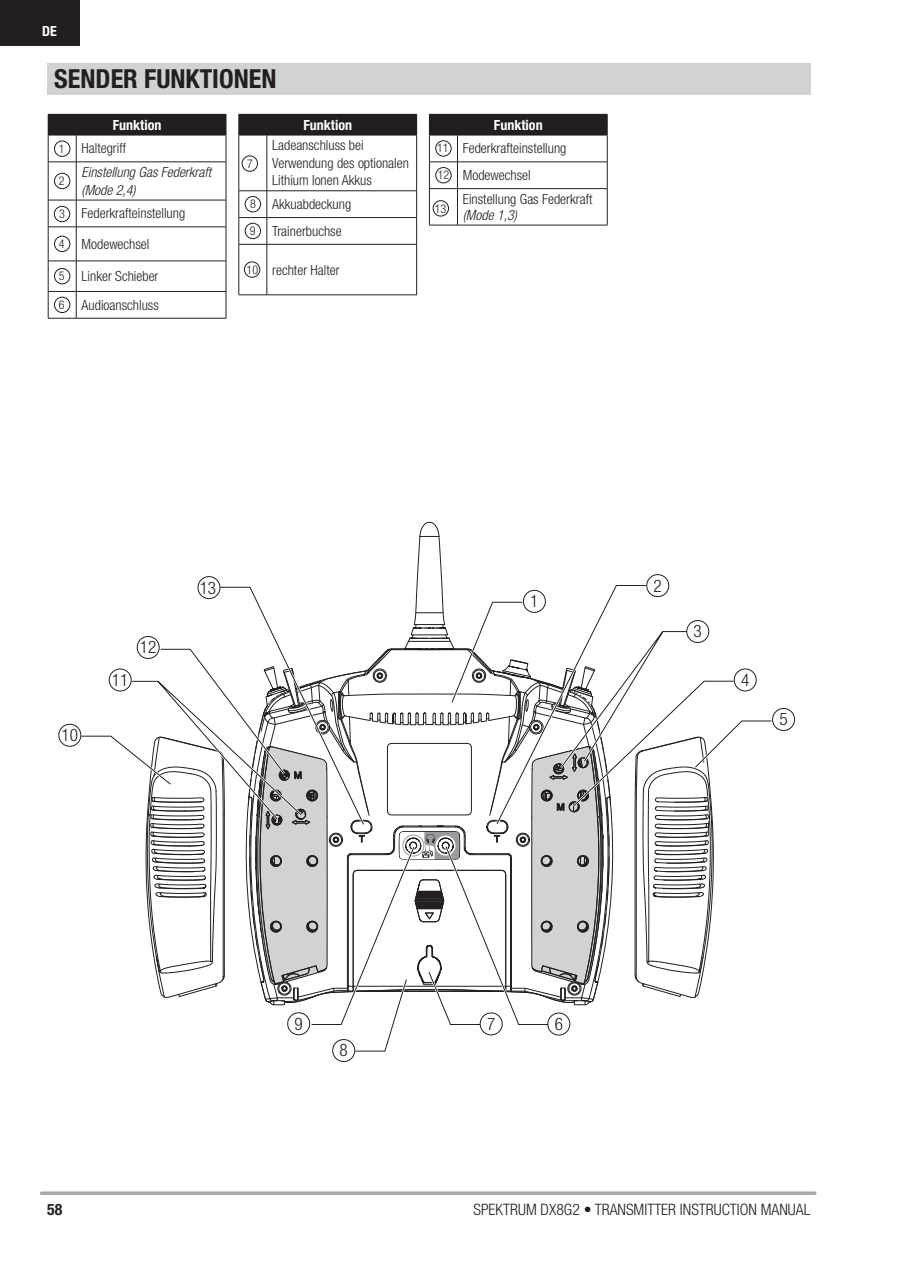
<style>
.page{position:relative;width:905px;height:1272px;background:#fff}
.page>*{position:absolute;margin:0;border:0;box-sizing:border-box;transform-origin:0 0}
.t1{font:700 condensed 26.25px "Helvetica Neue LT Std";color:#231f20}
.t2{font:300 condensed 17.15px "Helvetica Neue LT Std";color:#231f20}
.t3{font:300 condensed 15.75px "Helvetica Neue LT Std";color:#231f20}
.t4{font:700 condensed 15.75px "Helvetica Neue LT Std";color:#231f20}
.t5{font:300 condensed 14px/23.8px "Helvetica Neue LT Std";color:#231f20}
.t6{font:italic 300 condensed 14px/17.5px "Helvetica Neue LT Std";color:#231f20}
.t7{font:700 condensed 14px "Helvetica Neue LT Std";color:#fff}
.t8{font:300 condensed 12.08px "Helvetica Neue LT Std";color:#231f20}
.s1{font-weight:700;color:#fff}
.s2{font-size:12.08px}
</style>
<div class="page">
<svg style="left:41px;top:1191px;width:773px;height:4px;background:#b2b3b6"></svg>
<div style="left:0;top:0;width:79px;height:45px;background:#231f20"></div>
<div style="left:47px;top:63px;width:763px;height:31px;background:#d1d2d4"></div>
<svg style="left:79px;top:521px;width:694px;height:541px"></svg>
<div style="left:547px;top:1012px;width:23px;height:23px;border:1px solid #231f20;border-radius:50%"></div>
<div style="left:332px;top:1039px;width:23px;height:23px;border:1px solid #231f20;border-radius:50%"></div>
<div style="left:287px;top:1012px;width:23px;height:23px;border:1px solid #231f20;border-radius:50%"></div>
<div style="left:58px;top:724px;width:23px;height:23px;border:1px solid #231f20;border-radius:50%"></div>
<div style="left:137px;top:636px;width:23px;height:23px;border:1px solid #231f20;border-radius:50%"></div>
<div style="left:523px;top:590px;width:23px;height:23px;border:1px solid #231f20;border-radius:50%"></div>
<div style="left:197px;top:576px;width:23px;height:23px;border:1px solid #231f20;border-radius:50%"></div>
<div style="left:733px;top:668px;width:23px;height:23px;border:1px solid #231f20;border-radius:50%"></div>
<div style="left:109px;top:668px;width:23px;height:23px;border:1px solid #231f20;border-radius:50%"></div>
<div style="left:480px;top:1013px;width:22px;height:22px;background:#fff;border-radius:50%"></div>
<div style="left:480px;top:1012px;width:22px;height:23px;border:1px solid #231f20;border-radius:50%"></div>
<div style="left:646px;top:574px;width:22px;height:22px;background:#fff;border-radius:50%"></div>
<div style="left:646px;top:574px;width:23px;height:23px;border:1px solid #231f20;border-radius:50%"></div>
<div style="left:686px;top:620px;width:22px;height:22px;background:#fff;border-radius:50%"></div>
<div style="left:686px;top:620px;width:23px;height:23px;border:1px solid #231f20;border-radius:50%"></div>
<div style="left:772px;top:708px;width:23px;height:23px;border:1px solid #231f20;border-radius:50%"></div>
<div style="left:48px;top:114px;width:178px;height:21px;background:#231f20"></div>
<hr style="left:48px;top:162px;width:1px;height:38px;background:#231f20">
<hr style="left:76px;top:162px;width:150px;height:1px;background:#231f20">
<hr style="left:76px;top:162px;width:1px;height:38px;background:#231f20">
<hr style="left:226px;top:162px;width:1px;height:38px;background:#231f20">
<hr style="left:76px;top:200px;width:150px;height:1px;background:#231f20">
<svg style="left:226px;top:200px;width:1px;height:27px"></svg>
<svg style="left:48px;top:200px;width:29px;height:27px"></svg>
<hr style="left:48px;top:227px;width:1px;height:34px;background:#231f20">
<hr style="left:76px;top:226px;width:150px;height:1px;background:#231f20">
<hr style="left:76px;top:227px;width:1px;height:34px;background:#231f20">
<hr style="left:226px;top:227px;width:1px;height:34px;background:#231f20">
<svg style="left:49px;top:261px;width:27px;height:1px"></svg>
<hr style="left:48px;top:261px;width:1px;height:30px;background:#231f20">
<hr style="left:76px;top:261px;width:150px;height:1px;background:#231f20">
<hr style="left:76px;top:261px;width:1px;height:30px;background:#231f20">
<hr style="left:226px;top:261px;width:1px;height:30px;background:#231f20">
<hr style="left:76px;top:291px;width:150px;height:1px;background:#231f20">
<svg style="left:226px;top:292px;width:1px;height:26px"></svg>
<svg style="left:48px;top:291px;width:29px;height:28px"></svg>
<hr style="left:76px;top:318px;width:150px;height:1px;background:#231f20">
<svg style="left:226px;top:115px;width:1px;height:47px"></svg>
<svg style="left:48px;top:135px;width:29px;height:28px"></svg>
<hr style="left:76px;top:135px;width:150px;height:1px;background:#231f20">
<div style="left:54px;top:141px;width:16px;height:16px;border:1px solid #231f20;border-radius:50%"></div>
<div style="left:54px;top:173px;width:16px;height:16px;border:1px solid #231f20;border-radius:50%"></div>
<div style="left:54px;top:236px;width:16px;height:16px;border:1px solid #231f20;border-radius:50%"></div>
<div style="left:54px;top:268px;width:16px;height:16px;border:1px solid #231f20;border-radius:50%"></div>
<div style="left:54px;top:297px;width:16px;height:16px;border:1px solid #231f20;border-radius:50%"></div>
<div style="left:239px;top:114px;width:177px;height:21px;background:#231f20"></div>
<hr style="left:238px;top:135px;width:1px;height:56px;background:#231f20">
<hr style="left:266px;top:135px;width:1px;height:56px;background:#231f20">
<hr style="left:416px;top:135px;width:1px;height:56px;background:#231f20">
<hr style="left:267px;top:190px;width:150px;height:1px;background:#231f20">
<hr style="left:267px;top:217px;width:150px;height:1px;background:#231f20">
<svg style="left:416px;top:191px;width:1px;height:53px"></svg>
<svg style="left:238px;top:190px;width:29px;height:55px"></svg>
<hr style="left:238px;top:245px;width:1px;height:50px;background:#231f20">
<hr style="left:267px;top:244px;width:150px;height:1px;background:#231f20">
<hr style="left:266px;top:245px;width:1px;height:50px;background:#231f20">
<hr style="left:416px;top:245px;width:1px;height:50px;background:#231f20">
<hr style="left:267px;top:114px;width:150px;height:1px;background:#231f20">
<svg style="left:416px;top:115px;width:1px;height:20px"></svg>
<svg style="left:238px;top:114px;width:29px;height:22px"></svg>
<hr style="left:267px;top:135px;width:150px;height:1px;background:#231f20">
<svg style="left:238px;top:294px;width:29px;height:1px"></svg>
<hr style="left:267px;top:294px;width:150px;height:1px;background:#231f20">
<div style="left:245px;top:196px;width:16px;height:16px;border:1px solid #231f20;border-radius:50%"></div>
<div style="left:245px;top:223px;width:16px;height:16px;border:1px solid #231f20;border-radius:50%"></div>
<div style="left:244px;top:261px;width:16px;height:17px;border:1px solid #231f20;border-radius:50%"></div>
<div style="left:429px;top:114px;width:178px;height:21px;background:#231f20"></div>
<hr style="left:457px;top:135px;width:150px;height:1px;background:#231f20">
<hr style="left:457px;top:162px;width:150px;height:1px;background:#231f20">
<svg style="left:607px;top:115px;width:1px;height:73px"></svg>
<svg style="left:429px;top:135px;width:29px;height:54px"></svg>
<hr style="left:429px;top:189px;width:1px;height:36px;background:#231f20">
<hr style="left:457px;top:188px;width:150px;height:1px;background:#231f20">
<hr style="left:457px;top:189px;width:1px;height:36px;background:#231f20">
<hr style="left:607px;top:189px;width:1px;height:36px;background:#231f20">
<svg style="left:429px;top:225px;width:28px;height:1px"></svg>
<hr style="left:457px;top:225px;width:150px;height:1px;background:#231f20">
<div style="left:435px;top:140px;width:16px;height:16px;border:1px solid #231f20;border-radius:50%"></div>
<div style="left:435px;top:167px;width:16px;height:16px;border:1px solid #231f20;border-radius:50%"></div>
<div style="left:54px;top:206px;width:16px;height:16px;border:1px solid #231f20;border-radius:50%"></div>
<div style="left:433px;top:200px;width:16px;height:16px;border:1px solid #231f20;border-radius:50%"></div>
<div style="left:242px;top:155px;width:16px;height:17px;border:1px solid #231f20;border-radius:50%"></div>
<p class="t7" style="left:42px;top:23px;width:16px">DE</p>
<h1 class="t1" style="left:54px;top:63px;width:224px">SENDER FUNKTIONEN</h1>
<p class="t5" style="left:437px;top:113px;width:131px;text-indent:57px"><span class="s1">Funktion<br></span><span class="s2">11</span> Federkrafteinstellung</p>
<p class="t5" style="left:463px;top:163px;width:131px;text-indent:-25px"><span class="s2">12</span> Modewechsel<br>Einstellung Gas Federkraft</p>
<p class="t5" style="left:59px;top:113px;width:104px;text-indent:54px"><span class="s1">Funktion<br></span><span class="s2">1</span> Haltegriff</p>
<p class="t8" style="left:59px;top:174px;width:7px">2</p>
<p class="t6" style="left:82px;top:164px;width:131px">Einstellung Gas Federkraft (Mode 2,4)</p>
<p class="t5" style="left:59px;top:198px;width:128px;line-height:30.4px;text-indent:23px">Federkrafteinstellung<br><span class="s2">4</span> Modewechsel</p>
<p class="t5" style="left:59px;top:262px;width:101px;line-height:28.7px"><span class="s2">5</span> Linker Schieber<br><span class="s2">6</span> Audioanschluss</p>
<p class="t7" style="left:303px;top:116px;width:50px">Funktion</p>
<p class="t5" style="left:272px;top:137px;width:138px;line-height:17.5px">Ladeanschluss bei<br>Verwendung des optionalen<br>Lithium Ionen Akkus</p>
<p class="t5" style="left:250px;top:191px;width:103px;line-height:26.8px"><span class="s2">8</span> Akkuabdeckung<br><span class="s2">9</span> Trainerbuchse</p>
<p class="t5" style="left:247px;top:258px;width:94px"><span class="s2">10</span> rechter Halter</p>
<p class="t8" style="left:247px;top:156px;width:7px">7</p>
<p class="t8" style="left:434px;top:201px;width:13px">13</p>
<p class="t8" style="left:59px;top:207px;width:7px">3</p>
<p class="t6" style="left:463px;top:206px;width:56px">(Mode 1,3)</p>
<p class="t2" style="left:140px;top:637px;width:18px">12</p>
<p class="t2" style="left:200px;top:578px;width:18px">13</p>
<p class="t2" style="left:530px;top:591px;width:10px">1</p>
<p class="t2" style="left:653px;top:575px;width:10px">2</p>
<p class="t2" style="left:693px;top:621px;width:10px">3</p>
<p class="t2" style="left:62px;top:725px;width:18px">10</p>
<p class="t2" style="left:112px;top:670px;width:18px">11</p>
<p class="t2" style="left:741px;top:670px;width:10px">4</p>
<p class="t2" style="left:779px;top:709px;width:10px">5</p>
<p class="t2" style="left:294px;top:1014px;width:10px">9</p>
<p class="t2" style="left:339px;top:1040px;width:10px">8</p>
<p class="t2" style="left:487px;top:1014px;width:10px">7</p>
<p class="t2" style="left:554px;top:1014px;width:10px">6</p>
<p class="t4" style="left:47px;top:1199px;width:17px">58</p>
<p class="t3" style="left:473px;top:1200px;width:338px">SPEKTRUM DX8G2 • TRANSMITTER INSTRUCTION MANUAL</p>
</div>
